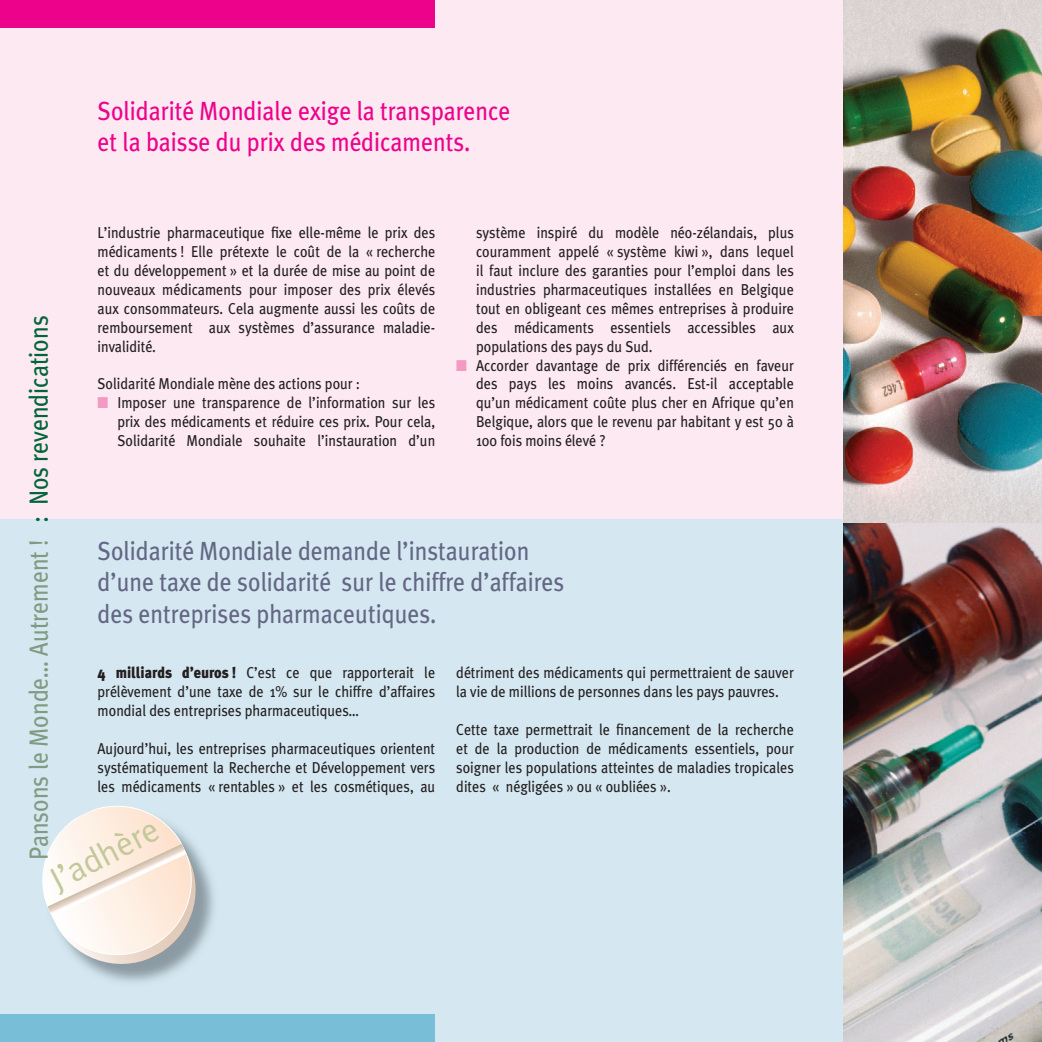
<style>
.page{position:relative;width:1042px;height:1042px;background:#fff}
.page>*{position:absolute;margin:0;border:0;box-sizing:border-box;transform-origin:0 0}
.t1{font:33.95px "Meta Plus Normal";color:#c3c89a}
.t2{font:26.25px/31.5px "Meta Plus";color:#646685;scale:.9 1}
.t3{font:26.25px/31.5px "Meta Plus";color:#ed028c;scale:.9 1}
.t4{font:26.25px "Meta Plus";color:#7f9c83;scale:.9 1}
.t5{font:15.75px/18.9px "Meta Plus";color:#231f20;text-align:justify;scale:.9 1}
.s1{color:#f499c2}
.s2{color:#01643a}
.s3{font-weight:900}
</style>
<div class="page">
<div style="left:0;top:518px;width:853px;height:524px;background:#d5e8f1"></div>
<div style="left:0;top:0;width:1042px;height:518px;background:#fce9f1"></div>
<svg style="left:42px;top:805px;width:164px;height:169px"></svg>
<div style="left:0;top:0;width:435px;height:27px;background:#ed028c"></div>
<div style="left:0;top:1014px;width:435px;height:28px;background:#79bed7"></div>
<img style="left:843px;top:0;width:199px;height:523px">
<img style="left:843px;top:523px;width:199px;height:519px">
<h2 class="t3" style="left:98px;top:97px;width:460px">Solidarité Mondiale exige la transparence et la baisse du prix des médicaments.</h2>
<p class="t5" style="left:476px;top:224px;width:355px">système inspiré du modèle néo-zélandais, plus couramment appelé « système kiwi », dans lequel il faut inclure des garanties pour l’emploi dans les industries pharmaceutiques installées en Belgique tout en obligeant ces mêmes entreprises à produire des médicaments essentiels accessibles aux populations des pays du Sud.</p>
<p class="t5" style="left:476px;top:357px;width:355px;text-indent:-20px"><span class="s1">■</span> Accorder davantage de prix différenciés en faveur des pays les moins avancés. Est-il acceptable qu’un médicament coûte plus cher en Afrique qu’en Belgique, alors que le revenu par habitant y est 50 à 100 fois moins élevé ?</p>
<p class="t5" style="left:98px;top:224px;width:377px">L’industrie pharmaceutique fixe elle-même le prix des médicaments ! Elle prétexte le coût de la « recherche et du développement » et la durée de mise au point de nouveaux médicaments pour imposer des prix élevés aux consommateurs. Cela augmente aussi les coûts de remboursement aux systèmes d’assurance maladie&shy;invalidité.</p>
<p class="t5" style="left:98px;top:375px;width:293px">Solidarité Mondiale mène des actions pour :</p>
<p class="t5" style="left:117px;top:394px;width:355px;text-indent:-20px"><span class="s1">■</span> Imposer une transparence de l’information sur les prix des médicaments et réduire ces prix. Pour cela, Solidarité Mondiale souhaite l’instauration d’un</p>
<h2 class="t4" style="left:29px;top:860px;width:606px;rotate:-90deg">Pansons le Monde… Autrement ! <span class="s2">: Nos revendications</span></h2>
<h2 class="t2" style="left:98px;top:537px;width:520px">Solidarité Mondiale demande l’instauration d’une taxe de solidarité sur le chiffre d’affaires des entreprises pharmaceutiques.</h2>
<p class="t5" style="left:98px;top:664px;width:377px"><span class="s3">4 milliards d’euros !</span> C’est ce que rapporterait le prélèvement d’une taxe de 1% sur le chiffre d’affaires mondial des entreprises pharmaceutiques…</p>
<p class="t5" style="left:98px;top:740px;width:377px">Aujourd’hui, les entreprises pharmaceutiques orientent systématiquement la Recherche et Développement vers les médicaments « rentables » et les cosmétiques, au</p>
<p class="t5" style="left:456px;top:664px;width:377px">détriment des médicaments qui permettraient de sauver la vie de millions de personnes dans les pays pauvres.</p>
<p class="t5" style="left:456px;top:721px;width:377px">Cette taxe permettrait le financement de la recherche et de la production de médicaments essentiels, pour soigner les populations atteintes de maladies tropicales dites « négligées » ou « oubliées ».</p>
<h1 class="t1" style="left:46px;top:870px;width:119px;rotate:-28deg">J’adhère</h1>
</div>
